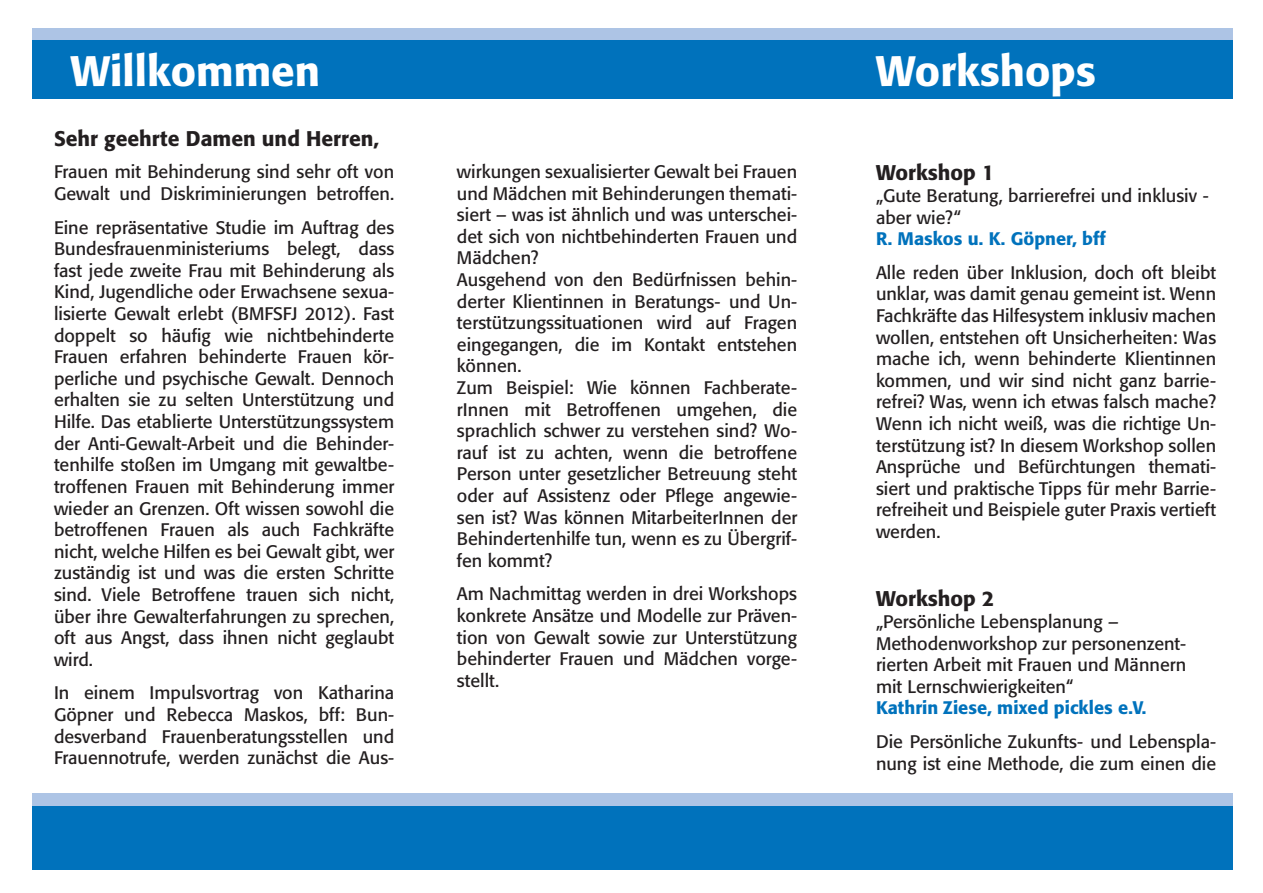
<style>
.page{position:relative;width:1263px;height:893px;background:#fff}
.page>*{position:absolute;margin:0;border:0;box-sizing:border-box;transform-origin:0 0}
.t1{font:500 42px "Formata BQ";color:#fff}
.t2{font:500 21px "Formata BQ";color:#231f20}
.t3{font:18px/21.6px "Formata BQ";color:#231f20;text-align:justify}
.t4{font:500 18px "Formata BQ";color:#0072bc}
.s1{font-weight:500;color:#0072bc}
</style>
<div class="page">
<div style="left:33px;top:806px;width:1200px;height:64px;background:#0072bc"></div>
<div style="left:33px;top:793px;width:1200px;height:13px;background:#adc4e5"></div>
<div style="left:33px;top:41px;width:1200px;height:58px;background:#0072bc"></div>
<div style="left:33px;top:29px;width:1200px;height:11px;background:#adc4e5"></div>
<p class="t1" style="left:71px;top:45px;width:251px">Willkommen</p>
<p class="t2" style="left:54px;top:126px;width:327px">Sehr geehrte Damen und Herren,</p>
<p class="t3" style="left:54px;top:161px;width:342px">Frauen mit Behinderung sind sehr oft von<br>Gewalt und Diskriminierungen betroffen.</p>
<p class="t3" style="left:54px;top:216px;width:342px">Eine repräsentative Studie im Auftrag des Bundesfrauenministeriums belegt, dass fast jede zweite Frau mit Behinderung als Kind, Jugendliche oder Erwachsene sexua&shy;lisierte Gewalt erlebt (BMFSFJ 2012). Fast doppelt so häufig wie nichtbehinderte Frauen erfahren behinderte Frauen kör&shy;perliche und psychische Gewalt. Dennoch erhalten sie zu selten Unterstützung und Hilfe. Das etablierte Unterstützungssystem der Anti-Gewalt-Arbeit und die Behinder&shy;tenhilfe stoßen im Umgang mit gewaltbe&shy;troffenen Frauen mit Behinderung immer wieder an Grenzen. Oft wissen sowohl die betroffenen Frauen als auch Fachkräfte nicht, welche Hilfen es bei Gewalt gibt, wer zuständig ist und was die ersten Schritte sind. Viele Betroffene trauen sich nicht, über ihre Gewalterfahrungen zu sprechen, oft aus Angst, dass ihnen nicht geglaubt wird.</p>
<p class="t3" style="left:54px;top:682px;width:342px">In einem Impulsvortrag von Katharina Göpner und Rebecca Maskos, bff: Bun&shy;desverband Frauenberatungsstellen und Frauennotrufe, werden zunächst die Aus-</p>
<p class="t3" style="left:457px;top:161px;width:342px">wirkungen sexualisierter Gewalt bei Frauen und Mädchen mit Behinderungen themati&shy;siert – was ist ähnlich und was unterschei&shy;det sich von nichtbehinderten Frauen und Mädchen?</p>
<p class="t3" style="left:457px;top:269px;width:342px">Ausgehend von den Bedürfnissen behin&shy;derter Klientinnen in Beratungs- und Un&shy;terstützungssituationen wird auf Fragen eingegangen, die im Kontakt entstehen können.</p>
<p class="t3" style="left:457px;top:377px;width:342px">Zum Beispiel: Wie können Fachberate&shy;rInnen mit Betroffenen umgehen, die sprachlich schwer zu verstehen sind? Wo&shy;rauf ist zu achten, wenn die betroffene Person unter gesetzlicher Betreuung steht oder auf Assistenz oder Pflege angewie&shy;sen ist? Was können MitarbeiterInnen der Behindertenhilfe tun, wenn es zu Übergrif&shy;fen kommt?</p>
<p class="t3" style="left:457px;top:583px;width:342px">Am Nachmittag werden in drei Workshops konkrete Ansätze und Modelle zur Präven&shy;tion von Gewalt sowie zur Unterstützung behinderter Frauen und Mädchen vorge&shy;stellt.</p>
<p class="t1" style="left:876px;top:45px;width:222px">Workshops</p>
<p class="t2" style="left:876px;top:160px;width:120px">Workshop 1</p>
<p class="t3" style="left:876px;top:185px;width:334px;text-align:left">„Gute Beratung, barrierefrei und inklusiv - aber wie?“<br><span class="s1">R. Maskos u. K. Göpner, bff</span></p>
<p class="t3" style="left:876px;top:262px;width:342px">Alle reden über Inklusion, doch oft bleibt unklar, was damit genau gemeint ist. Wenn Fachkräfte das Hilfesystem inklusiv machen wollen, entstehen oft Unsicherheiten: Was mache ich, wenn behinderte Klientinnen kommen, und wir sind nicht ganz barrie&shy;refrei? Was, wenn ich etwas falsch mache?<br>Wenn ich nicht weiß, was die richtige Un&shy;terstützung ist? In diesem Workshop sollen Ansprüche und Befürchtungen themati&shy;siert und praktische Tipps für mehr Barrie&shy;refreiheit und Beispiele guter Praxis vertieft werden.</p>
<p class="t2" style="left:876px;top:586px;width:120px">Workshop 2</p>
<p class="t3" style="left:876px;top:611px;width:312px;text-align:left">„Persönliche Lebensplanung – Methodenworkshop zur personenzent&shy;rierten Arbeit mit Frauen und Männern mit Lernschwierigkeiten“</p>
<p class="t4" style="left:876px;top:697px;width:272px">Kathrin Ziese, mixed pickles e.V.</p>
<p class="t3" style="left:876px;top:731px;width:342px">Die Persönliche Zukunfts- und Lebenspla&shy;nung ist eine Methode, die zum einen die</p>
</div>
